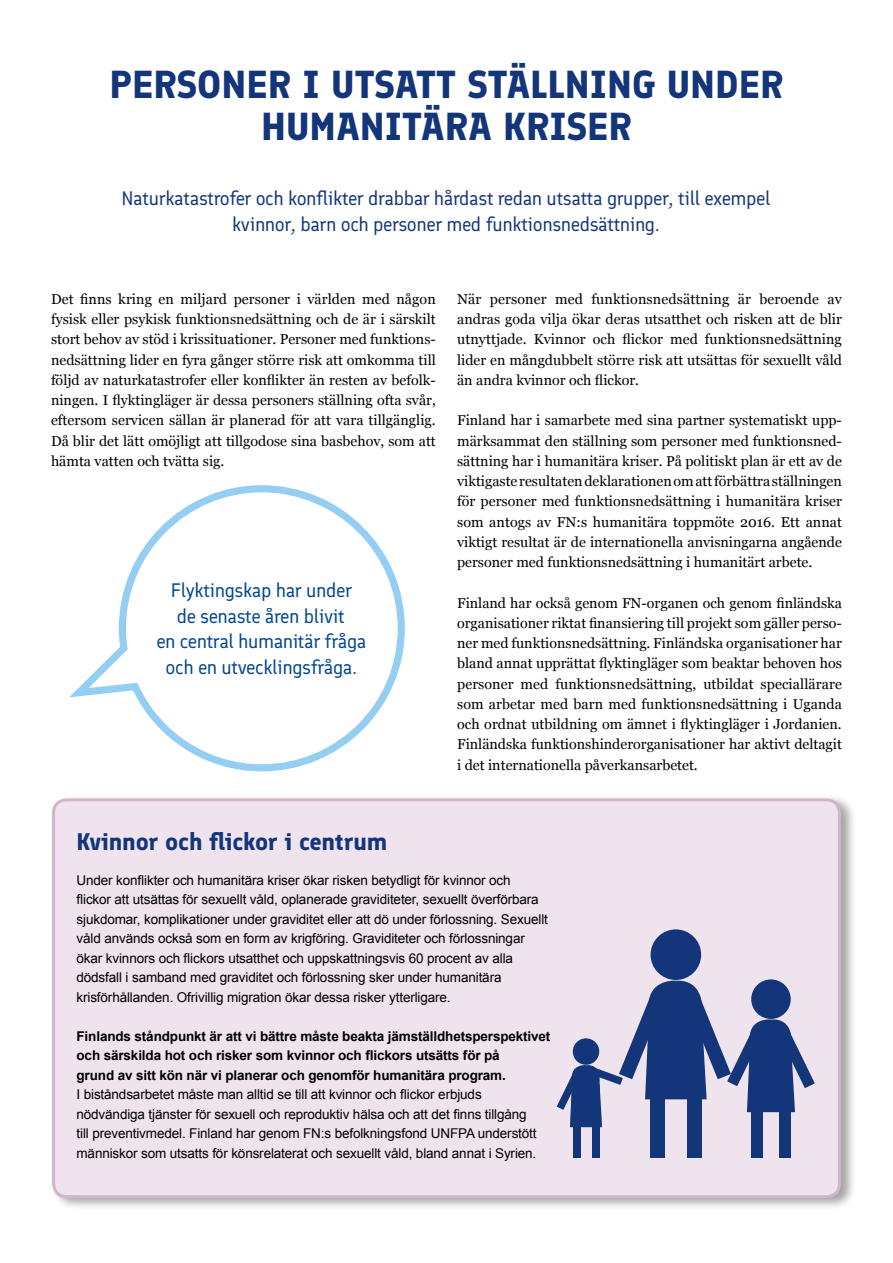
<style>
.page{position:relative;width:893px;height:1263px;background:#fff}
.page>*{position:absolute;margin:0;border:0;box-sizing:border-box;transform-origin:0 0}
._1__Otsikko{font:700 39px/42px "Finlandica";color:#13357a;text-align:center}
.Laatikon_pikkuotsikk{font:700 24px "Finlandica";letter-spacing:-.01em;color:#13357a}
.ingressi{font:19.5px/25.5px "Finlandica";letter-spacing:-.02em;color:#13357a;text-align:center}
.Nosto_sininen{font:19.5px/25.5px "Finlandica";letter-spacing:-.02em;color:#00468e;text-align:center}
.Leipis__Mammy{font:14.25px/20.2px "Georgia";color:#000;text-align:justify}
.Laatikko_leipis{font:13.5px/19.5px "Arial";letter-spacing:-.01em;color:#000}
.s1{font-weight:700}
</style>
<div class="page">
<div style="left:51px;top:793px;width:805px;height:417px;background:#000;opacity:.35"></div>
<div style="left:54px;top:800px;width:785px;height:396px;background:#efe4ee;border-radius:13px"></div>
<div style="left:52px;top:798px;width:789px;height:400px;border:3px solid #d2b4cd;border-radius:13px"></div>
<svg style="left:69px;top:485px;width:336px;height:287px"></svg>
<div style="left:651px;top:929px;width:50px;height:51px;background:#13357a;border-radius:50%"></div>
<div style="left:651px;top:1092px;width:14px;height:66px;background:#13357a"></div>
<div style="left:687px;top:1092px;width:14px;height:66px;background:#13357a"></div>
<svg style="left:751px;top:979px;width:40px;height:40px"></svg>
<div style="left:751px;top:1107px;width:11px;height:51px;background:#13357a"></div>
<div style="left:780px;top:1107px;width:11px;height:51px;background:#13357a"></div>
<div style="left:573px;top:1123px;width:7px;height:35px;background:#13357a"></div>
<div style="left:592px;top:1123px;width:7px;height:35px;background:#13357a"></div>
<svg style="left:557px;top:981px;width:258px;height:146px"></svg>
<p class="_1__Otsikko" style="left:109px;top:63px;width:675px">PERSONER I UTSATT STÄLLNING UNDER<br>HUMANITÄRA KRISER</p>
<p class="ingressi" style="left:122px;top:185px;width:650px">Naturkatastrofer och konflikter drabbar hårdast redan utsatta grupper, till exempel kvinnor, barn och personer med funktionsnedsättning.</p>
<p class="Leipis__Mammy" style="left:51px;top:288px;width:386px">Det finns kring en miljard personer i världen med någon fysisk eller psykisk funktionsnedsättning och de är i särskilt stort behov av stöd i krissituationer. Personer med funktions&shy;nedsättning lider en fyra gånger större risk att omkomma till följd av naturkatastrofer eller konflikter än resten av befolk&shy;ningen. I flyktingläger är dessa personers ställning ofta svår, eftersom servicen sällan är planerad för att vara tillgänglig.<br>Då blir det lätt omöjligt att tillgodose sina basbehov, som att hämta vatten och tvätta sig.</p>
<p class="Leipis__Mammy" style="left:457px;top:288px;width:386px">När personer med funktionsnedsättning är beroende av andras goda vilja ökar deras utsatthet och risken att de blir utnyttjade. Kvinnor och flickor med funktionsnedsättning lider en mångdubbelt större risk att utsättas för sexuellt våld än andra kvinnor och flickor.</p>
<p class="Leipis__Mammy" style="left:457px;top:410px;width:386px">Finland har i samarbete med sina partner systematiskt upp&shy;märksammat den ställning som personer med funktionsned&shy;sättning har i humanitära kriser. På politiskt plan är ett av de viktigaste resultaten deklarationen om att förbättra ställningen för personer med funktionsnedsättning i humanitära kriser som antogs av FN:s humanitära toppmöte 2016. Ett annat viktigt resultat är de internationella anvisningarna angående personer med funktionsnedsättning i humanitärt arbete.</p>
<p class="Leipis__Mammy" style="left:457px;top:592px;width:386px">Finland har också genom FN-organen och genom finländska organisationer riktat finansiering till projekt som gäller perso&shy;ner med funktionsnedsättning. Finländska organisationer har bland annat upprättat flyktingläger som beaktar behoven hos personer med funktionsnedsättning, utbildat speciallärare som arbetar med barn med funktionsnedsättning i Uganda och ordnat utbildning om ämnet i flyktingläger i Jordanien.<br>Finländska funktionshinderorganisationer har aktivt deltagit i det internationella påverkansarbetet.</p>
<p class="Nosto_sininen" style="left:156px;top:578px;width:212px">Flyktingskap har under<br>de senaste åren blivit<br>en central humanitär fråga och en utvecklingsfråga.</p>
<p class="Laatikon_pikkuotsikk" style="left:77px;top:827px;width:312px">Kvinnor och flickor i centrum</p>
<p class="Laatikko_leipis" style="left:77px;top:870px;width:473px">Under konflikter och humanitära kriser ökar risken betydligt för kvinnor och flickor att utsättas för sexuellt våld, oplanerade graviditeter, sexuellt överförbara sjukdomar, komplikationer under graviditet eller att dö under förlossning. Sexuellt våld används också som en form av krigföring. Graviditeter och förlossningar ökar kvinnors och flickors utsatthet och uppskattningsvis 60 procent av alla dödsfall i samband med graviditet och förlossning sker under humanitära krisförhållanden. Ofrivillig migration ökar dessa risker ytterligare.</p>
<p class="Laatikko_leipis" style="left:77px;top:1026px;width:475px"><span class="s1">Finlands ståndpunkt är att vi bättre måste beakta jämställdhetsperspektivet och särskilda hot och risker som kvinnor och flickors utsätts för på<br>grund av sitt kön när vi planerar och genomför humanitära program.<br></span>I biståndsarbetet måste man alltid se till att kvinnor och flickor erbjuds nödvändiga tjänster för sexuell och reproduktiv hälsa och att det finns tillgång<br>till preventivmedel. Finland har genom FN:s befolkningsfond UNFPA understött människor som utsatts för könsrelaterat och sexuellt våld, bland annat i Syrien.</p>
</div>
